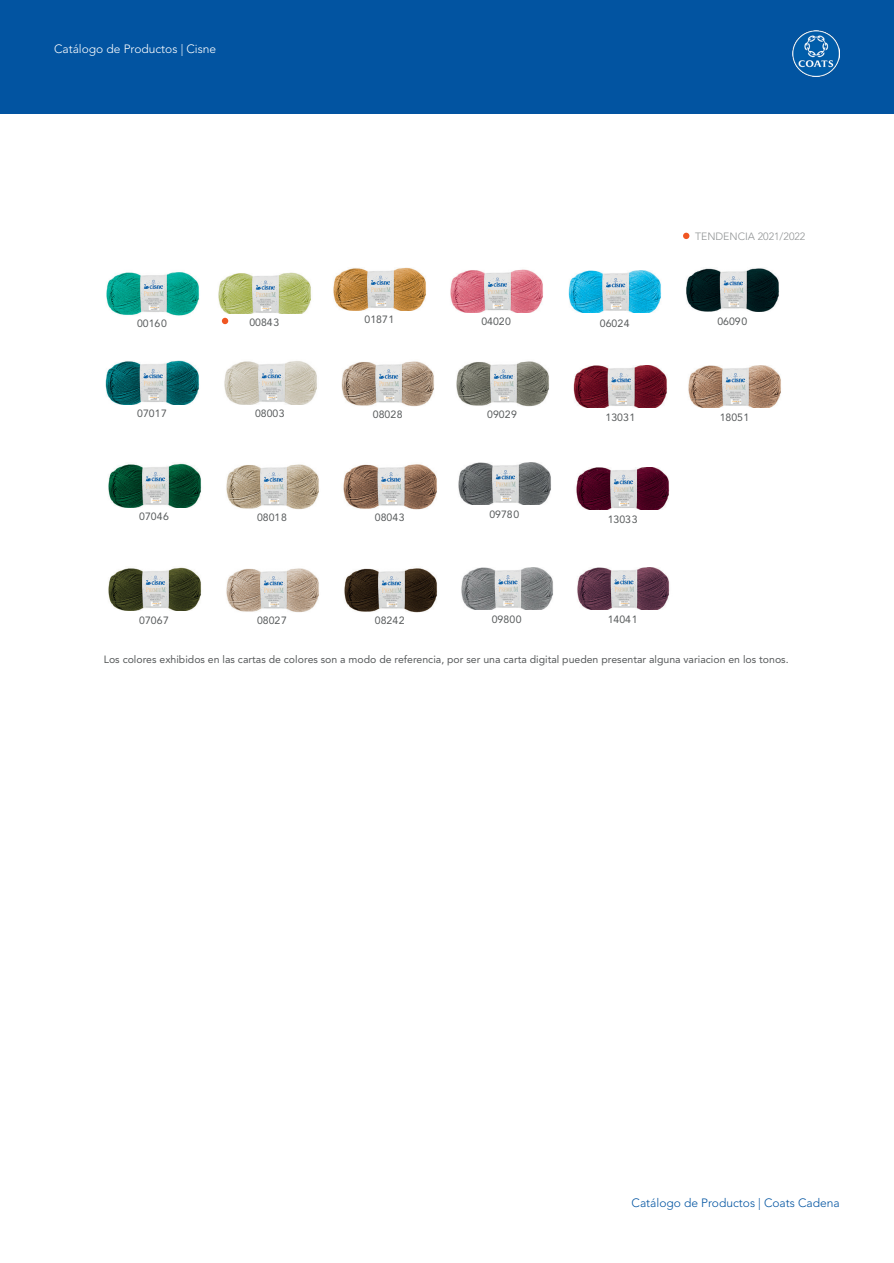
<style>
.page{position:relative;width:894px;height:1263px;background:#fff}
.page>*{position:absolute;margin:0;border:0;box-sizing:border-box;transform-origin:0 0}
.t1{font:300 12px "Avenir LT Std";color:#0254a1}
.t2{font:300 12px "Avenir LT Std";color:#fff}
.t3{font:10.5px "Avenir LT Std";color:#56595a}
.t4{font:300 10.5px "Avenir LT Std";color:#909394}
</style>
<div class="page">
<img style="left:218px;top:272px;width:93px;height:42px">
<img style="left:106px;top:272px;width:93px;height:44px">
<img style="left:568px;top:270px;width:94px;height:42px">
<img style="left:450px;top:269px;width:93px;height:44px">
<img style="left:686px;top:268px;width:93px;height:44px">
<img style="left:333px;top:267px;width:93px;height:44px">
<svg style="left:222px;top:318px;width:6px;height:6px"></svg>
<img style="left:456px;top:361px;width:93px;height:45px">
<img style="left:688px;top:365px;width:93px;height:42px">
<img style="left:344px;top:568px;width:93px;height:44px">
<img style="left:577px;top:567px;width:93px;height:42px">
<img style="left:343px;top:464px;width:94px;height:45px">
<img style="left:576px;top:468px;width:94px;height:42px">
<img style="left:341px;top:361px;width:93px;height:45px">
<img style="left:573px;top:365px;width:94px;height:42px">
<img style="left:226px;top:568px;width:93px;height:44px">
<img style="left:461px;top:567px;width:92px;height:42px">
<img style="left:226px;top:464px;width:93px;height:45px">
<img style="left:458px;top:462px;width:93px;height:42px">
<img style="left:224px;top:361px;width:93px;height:44px">
<img style="left:108px;top:567px;width:93px;height:44px">
<img style="left:108px;top:463px;width:94px;height:44px">
<img style="left:105px;top:360px;width:94px;height:45px">
<svg style="left:682px;top:233px;width:7px;height:6px"></svg>
<div style="left:0;top:0;width:893px;height:113px;background:#0254a1"></div>
<img style="left:792px;top:30px;width:47px;height:47px">
<p class="t2" style="left:54px;top:42px;width:164px">Catálogo de Productos | Cisne</p>
<p class="t4" style="left:694px;top:230px;width:112px">TENDENCIA 2021/2022</p>
<p class="t3" style="left:137px;top:317px;width:31px">00160</p>
<p class="t3" style="left:249px;top:316px;width:31px">00843</p>
<p class="t3" style="left:364px;top:313px;width:31px">01871</p>
<p class="t3" style="left:481px;top:315px;width:31px">04020</p>
<p class="t3" style="left:599px;top:317px;width:31px">06024</p>
<p class="t3" style="left:717px;top:315px;width:31px">06090</p>
<p class="t3" style="left:255px;top:408px;width:31px">08003</p>
<p class="t3" style="left:487px;top:408px;width:31px">09029</p>
<p class="t3" style="left:719px;top:411px;width:31px">18051</p>
<p class="t3" style="left:137px;top:408px;width:31px">07017</p>
<p class="t3" style="left:372px;top:408px;width:31px">08028</p>
<p class="t3" style="left:605px;top:411px;width:31px">13031</p>
<p class="t3" style="left:257px;top:511px;width:31px">08018</p>
<p class="t3" style="left:489px;top:508px;width:31px">09780</p>
<p class="t3" style="left:139px;top:510px;width:31px">07046</p>
<p class="t3" style="left:375px;top:511px;width:31px">08043</p>
<p class="t3" style="left:607px;top:513px;width:31px">13033</p>
<p class="t3" style="left:139px;top:614px;width:31px">07067</p>
<p class="t3" style="left:375px;top:614px;width:31px">08242</p>
<p class="t3" style="left:607px;top:613px;width:31px">14041</p>
<p class="t3" style="left:257px;top:614px;width:31px">08027</p>
<p class="t3" style="left:491px;top:613px;width:31px">09800</p>
<p class="t3" style="left:104px;top:653px;width:686px">Los colores exhibidos en las cartas de colores son a modo de referencia, por ser una carta digital pueden presentar alguna variacion en los tonos.</p>
<p class="t1" style="left:631px;top:1195px;width:209px">Catálogo de Productos | Coats Cadena</p>
</div>
